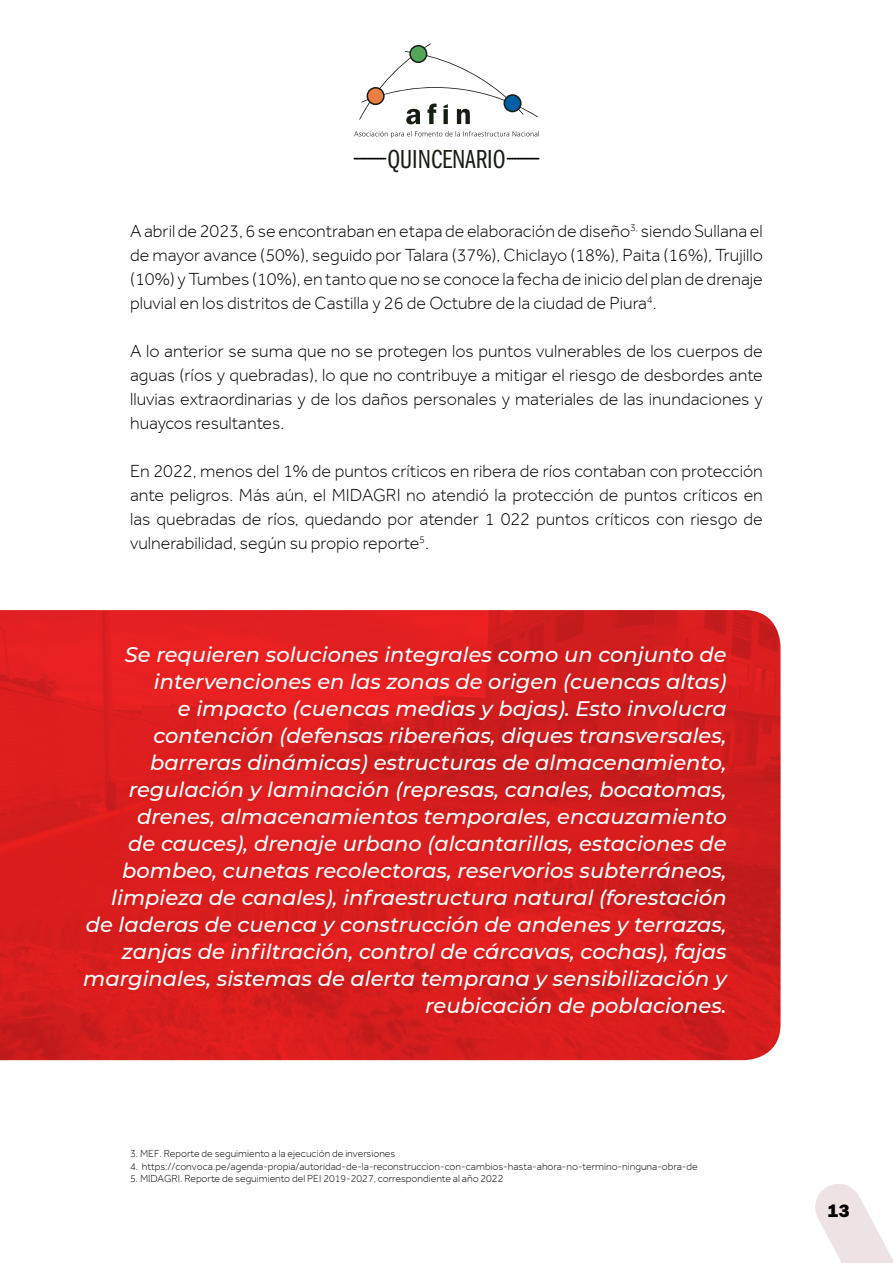
<style>
.page{position:relative;width:893px;height:1263px;background:#fff}
.page>*{position:absolute;margin:0;border:0;box-sizing:border-box;transform-origin:0 0}
.t1{font:27px "ITC Franklin Gothic Std Bk Cp";color:#161d12}
.t2{font:italic 500 21px/27px "Montserrat";color:#fff;text-align:right}
.t3{font:300 18px/24px "Effra";color:#000;text-align:justify}
.t4{font:18px "ITC Franklin Gothic Std Hvy";color:#020202}
.t5{font:300 10.5px "Effra";color:#000}
</style>
<div class="page">
<svg style="left:815px;top:1184px;width:78px;height:79px"></svg>
<svg style="left:354px;top:131px;width:185px;height:7px"></svg>
<svg style="left:359px;top:43px;width:179px;height:81px"></svg>
<svg style="left:354px;top:158px;width:32px;height:1px"></svg>
<svg style="left:507px;top:158px;width:33px;height:1px"></svg>
<svg style="left:0;top:610px;width:780px;height:450px;background:#d71e1f"></svg>
<div style="left:76px;top:640px;width:658px;height:386px;background:#000;opacity:.04"></div>
<h1 class="t1" style="left:387px;top:144px;width:120px">QUINCENARIO</h1>
<p class="t3" style="left:130px;top:219px;width:634px">A abril de 2023, 6 se encontraban en etapa de elaboración de diseño<sup>3,</sup> siendo Sullana el de mayor avance (50%), seguido por Talara (37%), Chiclayo (18%), Paita (16%), Trujillo (10%) y Tumbes (10%), en tanto que no se conoce la fecha de inicio del plan de drenaje pluvial en los distritos de Castilla y 26 de Octubre de la ciudad de Piura<sup>4</sup>.</p>
<p class="t3" style="left:130px;top:339px;width:634px">A lo anterior se suma que no se protegen los puntos vulnerables de los cuerpos de aguas (ríos y quebradas), lo que no contribuye a mitigar el riesgo de desbordes ante lluvias extraordinarias y de los daños personales y materiales de las inundaciones y huaycos resultantes.</p>
<p class="t3" style="left:130px;top:459px;width:634px">En 2022, menos del 1% de puntos críticos en ribera de ríos contaban con protección ante peligros. Más aún, el MIDAGRI no atendió la protección de puntos críticos en las quebradas de ríos, quedando por atender 1 022 puntos críticos con riesgo de vulnerabilidad, según su propio reporte<sup>5</sup>.</p>
<p class="t2" style="left:83px;top:640px;width:645px">Se requieren soluciones integrales como un conjunto de intervenciones en las zonas de origen (cuencas altas)<br>e impacto (cuencas medias y bajas). Esto involucra contención (defensas ribereñas, diques transversales, barreras dinámicas) estructuras de almacenamiento, regulación y laminación (represas, canales, bocatomas, drenes, almacenamientos temporales, encauzamiento<br>de cauces), drenaje urbano (alcantarillas, estaciones de bombeo, cunetas recolectoras, reservorios subterráneos, limpieza de canales), infraestructura natural (forestación de laderas de cuenca y construcción de andenes y terrazas, zanjas de infiltración, control de cárcavas, cochas), fajas marginales, sistemas de alerta temprana y sensibilización y reubicación de poblaciones.</p>
<p class="t5" style="left:130px;top:1148px;width:267px">3. MEF. Reporte de seguimiento a la ejecución de inversiones</p>
<p class="t5" style="left:130px;top:1160px;width:569px">4. https://convoca.pe/agenda-propia/autoridad-de-la-reconstruccion-con-cambios-hasta-ahora-no-termino-ninguna-obra-de</p>
<p class="t5" style="left:130px;top:1173px;width:375px">5. MIDAGRI. Reporte de seguimiento del PEI 2019-2027, correspondiente al año 2022</p>
<p class="t4" style="left:828px;top:1200px;width:23px">13</p>
</div>
